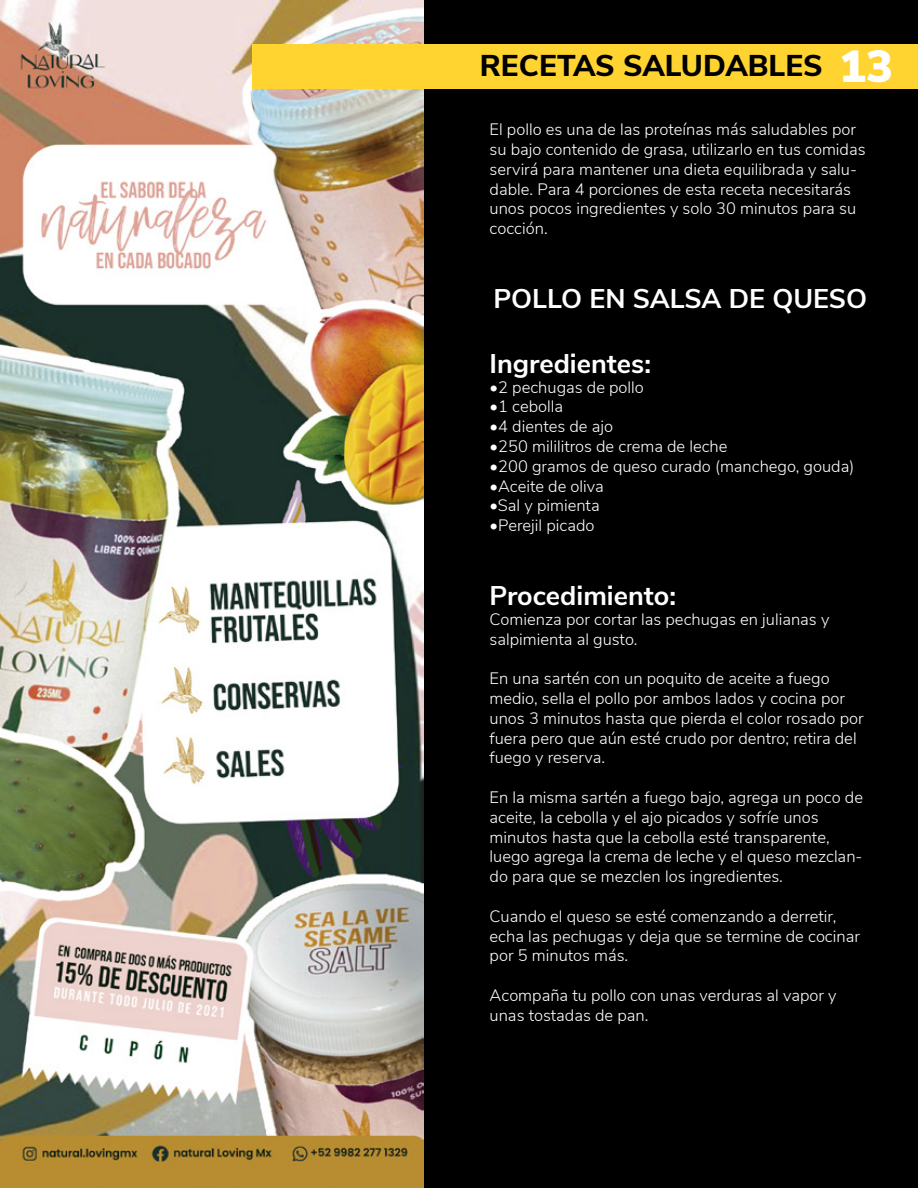
<style>
.page{position:relative;width:918px;height:1188px;background:#fff}
.page>*{position:absolute;margin:0;border:0;box-sizing:border-box;transform-origin:0 0}
.t1{font:800 30px "Nunito Sans";color:#000}
.t2{font:700 27px "Nunito Sans";color:#fff}
.t3{font:300 16.5px/19.8px "Nunito Sans";color:#fff}
.s1{font-weight:900;font-size:45px;color:#fff}
</style>
<div class="page">
<div style="left:0;top:1px;width:918px;height:1187px;background:#000"></div>
<img style="left:0;top:1px;width:423px;height:1187px">
<div style="left:252px;top:45px;width:666px;height:44px;background:#ffd330"></div>
<h1 class="t1" style="left:480px;top:44px;width:415px">RECETAS SALUDABLES <span class="s1">13</span></h1>
<p class="t3" style="left:490px;top:119px;width:377px">El pollo es una de las proteínas más saludables por su bajo contenido de grasa, utilizarlo en tus comidas servirá para mantener una dieta equilibrada y salu&shy;dable. Para 4 porciones de esta receta necesitarás unos pocos ingredientes y solo 30 minutos para su cocción.</p>
<h2 class="t2" style="left:493px;top:279px;width:375px">POLLO EN SALSA DE QUESO</h2>
<h2 class="t2" style="left:490px;top:344px;width:163px">Ingredientes:</h2>
<p class="t3" style="left:490px;top:376px;width:156px">•2 pechugas de pollo</p>
<p class="t3" style="left:490px;top:396px;width:75px">•1 cebolla</p>
<p class="t3" style="left:490px;top:416px;width:125px">•4 dientes de ajo</p>
<p class="t3" style="left:490px;top:435px;width:239px">•250 mililitros de crema de leche</p>
<p class="t3" style="left:490px;top:455px;width:366px">•200 gramos de queso curado (manchego, gouda)</p>
<p class="t3" style="left:490px;top:475px;width:116px">•Aceite de oliva</p>
<p class="t3" style="left:490px;top:495px;width:112px">•Sal y pimienta</p>
<p class="t3" style="left:490px;top:515px;width:106px">•Perejil picado</p>
<h2 class="t2" style="left:490px;top:576px;width:188px">Procedimiento:</h2>
<p class="t3" style="left:490px;top:608px;width:341px">Comienza por cortar las pechugas en julianas y salpimienta al gusto.</p>
<p class="t3" style="left:490px;top:668px;width:376px">En una sartén con un poquito de aceite a fuego medio, sella el pollo por ambos lados y cocina por unos 3 minutos hasta que pierda el color rosado por fuera pero que aún esté crudo por dentro; retira del fuego y reserva.</p>
<p class="t3" style="left:490px;top:786px;width:375px">En la misma sartén a fuego bajo, agrega un poco de aceite, la cebolla y el ajo picados y sofríe unos minutos hasta que la cebolla esté transparente, luego agrega la crema de leche y el queso mezclan&shy;do para que se mezclen los ingredientes.</p>
<p class="t3" style="left:490px;top:905px;width:372px">Cuando el queso se esté comenzando a derretir, echa las pechugas y deja que se termine de cocinar por 5 minutos más.</p>
<p class="t3" style="left:490px;top:984px;width:349px">Acompaña tu pollo con unas verduras al vapor y unas tostadas de pan.</p>
</div>
